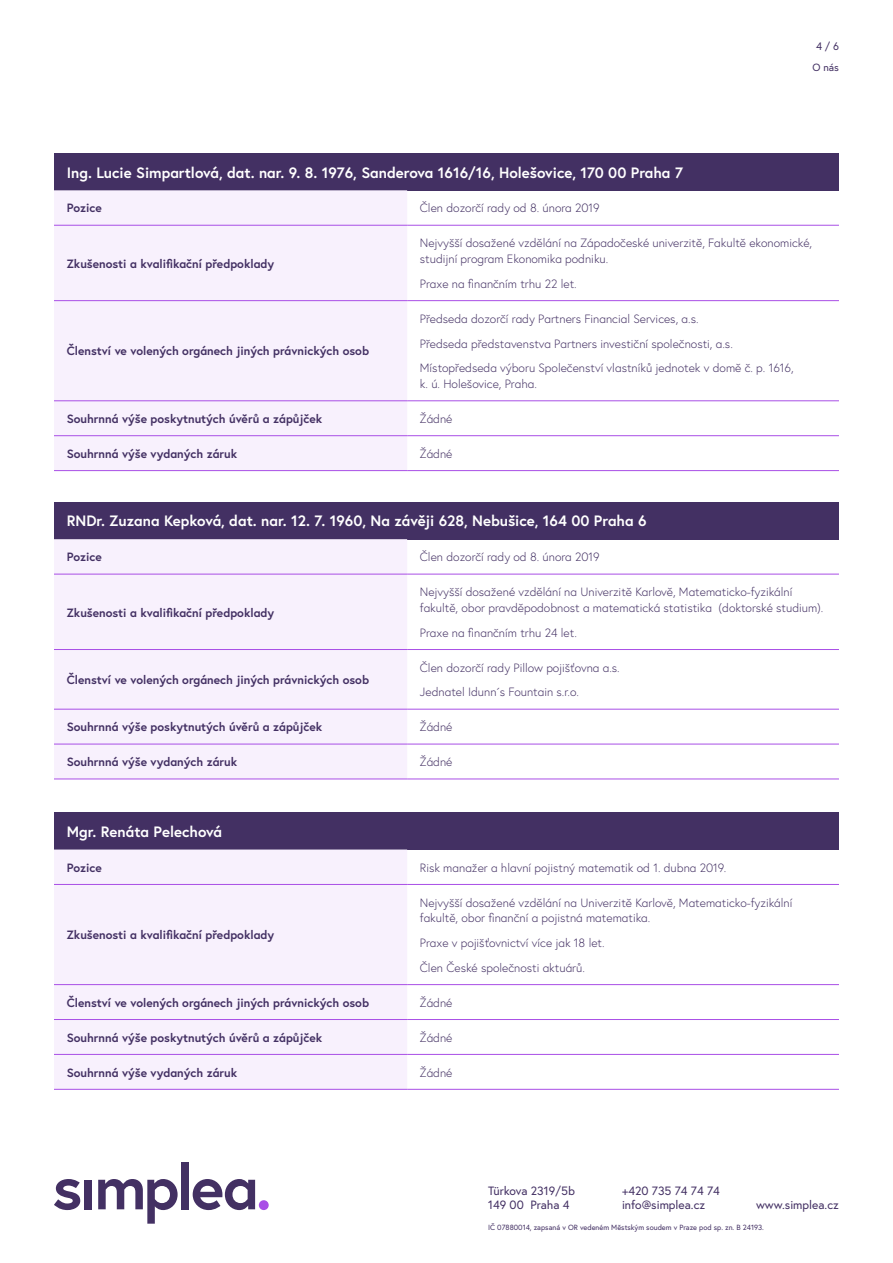
<style>
.page{position:relative;width:893px;height:1263px;background:#fff}
.page>*{position:absolute;margin:0;border:0;box-sizing:border-box;transform-origin:0 0}
.t1{font:700 15px "Europa";color:#fff}
.t2{font:300 12px/24.8px "Europa";color:#433063}
.t3{font:700 12px "Europa";color:#433063}
.t4{font:12px/14.4px "Europa";color:#433063}
.t5{font:10.8px "Europa";color:#433063}
.t6{font:10.5px "Europa";color:#433063}
.t7{font:7.5px "Europa";color:#433063}
</style>
<div class="page">
<svg style="left:54px;top:1179px;width:26px;height:31px"></svg>
<div style="left:85px;top:1180px;width:7px;height:29px;background:#433063"></div>
<svg style="left:98px;top:1179px;width:80px;height:45px"></svg>
<div style="left:181px;top:1162px;width:8px;height:47px;background:#433063"></div>
<svg style="left:193px;top:1179px;width:62px;height:31px"></svg>
<div style="left:259px;top:1200px;width:10px;height:10px;background:#a94fe6;border-radius:50%"></div>
<div style="left:54px;top:502px;width:785px;height:37px;background:#433063"></div>
<div style="left:54px;top:539px;width:353px;height:240px;background:#f8f1fd"></div>
<hr style="left:407px;top:574px;width:432px;height:1px;background:#a94fe6">
<hr style="left:407px;top:649px;width:432px;height:1px;background:#a94fe6">
<hr style="left:407px;top:709px;width:432px;height:1px;background:#a94fe6">
<hr style="left:407px;top:744px;width:432px;height:1px;background:#a94fe6">
<hr style="left:407px;top:779px;width:432px;height:1px;background:#a94fe6">
<hr style="left:54px;top:574px;width:353px;height:1px;background:#a94fe6">
<hr style="left:54px;top:649px;width:353px;height:1px;background:#a94fe6">
<hr style="left:54px;top:709px;width:353px;height:1px;background:#a94fe6">
<hr style="left:54px;top:744px;width:353px;height:1px;background:#a94fe6">
<hr style="left:54px;top:779px;width:353px;height:1px;background:#a94fe6">
<div style="left:54px;top:812px;width:785px;height:37px;background:#433063"></div>
<div style="left:54px;top:849px;width:353px;height:240px;background:#f8f1fd"></div>
<hr style="left:407px;top:884px;width:432px;height:1px;background:#a94fe6">
<hr style="left:407px;top:984px;width:432px;height:1px;background:#a94fe6">
<hr style="left:407px;top:1019px;width:432px;height:1px;background:#a94fe6">
<hr style="left:407px;top:1054px;width:432px;height:1px;background:#a94fe6">
<hr style="left:407px;top:1089px;width:432px;height:1px;background:#a94fe6">
<hr style="left:54px;top:884px;width:353px;height:1px;background:#a94fe6">
<hr style="left:54px;top:984px;width:353px;height:1px;background:#a94fe6">
<hr style="left:54px;top:1019px;width:353px;height:1px;background:#a94fe6">
<hr style="left:54px;top:1054px;width:353px;height:1px;background:#a94fe6">
<hr style="left:54px;top:1089px;width:353px;height:1px;background:#a94fe6">
<div style="left:54px;top:153px;width:785px;height:37px;background:#433063"></div>
<div style="left:54px;top:190px;width:353px;height:280px;background:#f8f1fd"></div>
<hr style="left:407px;top:225px;width:432px;height:1px;background:#a94fe6">
<hr style="left:407px;top:300px;width:432px;height:1px;background:#a94fe6">
<hr style="left:407px;top:400px;width:432px;height:1px;background:#a94fe6">
<hr style="left:407px;top:435px;width:432px;height:1px;background:#a94fe6">
<hr style="left:407px;top:470px;width:432px;height:1px;background:#a94fe6">
<hr style="left:54px;top:225px;width:353px;height:1px;background:#a94fe6">
<hr style="left:54px;top:300px;width:353px;height:1px;background:#a94fe6">
<hr style="left:54px;top:400px;width:353px;height:1px;background:#a94fe6">
<hr style="left:54px;top:435px;width:353px;height:1px;background:#a94fe6">
<hr style="left:54px;top:470px;width:353px;height:1px;background:#a94fe6">
<p class="t1" style="left:67px;top:162px;width:618px">Ing. Lucie Simpartlová, dat. nar. 9. 8. 1976, Sanderova 1616/16, Holešovice, 170 00 Praha 7</p>
<p class="t3" style="left:67px;top:200px;width:37px">Pozice</p>
<p class="t2" style="left:420px;top:196px;width:181px">Člen dozorčí rady od 8. února 2019</p>
<p class="t5" style="left:816px;top:39px;width:24px">4 / 6</p>
<p class="t6" style="left:812px;top:60px;width:28px">O nás</p>
<p class="t3" style="left:67px;top:255px;width:209px">Zkušenosti a kvalifikační předpoklady</p>
<p class="t3" style="left:67px;top:343px;width:304px">Členství ve volených orgánech jiných právnických osob</p>
<p class="t2" style="left:420px;top:235px;width:394px;line-height:15.8px">Nejvyšší dosažené vzdělání na Západočeské univerzitě, Fakultě ekonomické, studijní program Ekonomika podniku.</p>
<p class="t2" style="left:420px;top:271px;width:158px">Praxe na finančním trhu 22 let.</p>
<p class="t2" style="left:420px;top:306px;width:375px">Předseda dozorčí rady Partners Financial Services, a.s.<br>Předseda představenstva Partners investiční společnosti, a.s.<br>Místopředseda výboru Společenství vlastníků jednotek v domě č. p. 1616,</p>
<p class="t2" style="left:420px;top:371px;width:118px">k. ú. Holešovice, Praha.</p>
<p class="t3" style="left:67px;top:411px;width:257px">Souhrnná výše poskytnutých úvěrů a zápůjček</p>
<p class="t2" style="left:420px;top:406px;width:34px">Žádné</p>
<p class="t3" style="left:67px;top:445px;width:172px">Souhrnná výše vydaných záruk</p>
<p class="t2" style="left:420px;top:441px;width:34px">Žádné</p>
<p class="t1" style="left:67px;top:511px;width:581px">RNDr. Zuzana Kepková, dat. nar. 12. 7. 1960, Na závěji 628, Nebušice, 164 00 Praha 6</p>
<p class="t3" style="left:67px;top:549px;width:37px">Pozice</p>
<p class="t2" style="left:420px;top:545px;width:181px">Člen dozorčí rady od 8. února 2019</p>
<p class="t3" style="left:67px;top:604px;width:209px">Zkušenosti a kvalifikační předpoklady</p>
<p class="t2" style="left:420px;top:584px;width:405px;line-height:15.8px">Nejvyšší dosažené vzdělání na Univerzitě Karlově, Matematicko-fyzikální fakultě, obor pravděpodobnost a matematická statistika (doktorské studium).</p>
<p class="t2" style="left:420px;top:620px;width:158px">Praxe na finančním trhu 24 let.</p>
<p class="t3" style="left:67px;top:672px;width:304px">Členství ve volených orgánech jiných právnických osob</p>
<p class="t2" style="left:420px;top:655px;width:201px">Člen dozorčí rady Pillow pojišťovna a.s.<br>Jednatel Idunn´s Fountain s.r.o.</p>
<p class="t3" style="left:67px;top:719px;width:257px">Souhrnná výše poskytnutých úvěrů a zápůjček</p>
<p class="t2" style="left:420px;top:715px;width:34px">Žádné</p>
<p class="t3" style="left:67px;top:754px;width:172px">Souhrnná výše vydaných záruk</p>
<p class="t2" style="left:420px;top:749px;width:34px">Žádné</p>
<p class="t1" style="left:67px;top:821px;width:157px">Mgr. Renáta Pelechová</p>
<p class="t3" style="left:67px;top:859px;width:37px">Pozice</p>
<p class="t2" style="left:420px;top:855px;width:308px">Risk manažer a hlavní pojistný matematik od 1. dubna 2019.</p>
<p class="t3" style="left:67px;top:927px;width:209px">Zkušenosti a kvalifikační předpoklady</p>
<p class="t2" style="left:420px;top:894px;width:374px;line-height:15.8px">Nejvyšší dosažené vzdělání na Univerzitě Karlově, Matematicko-fyzikální fakultě, obor finanční a pojistná matematika.</p>
<p class="t2" style="left:420px;top:930px;width:186px">Praxe v pojišťovnictví více jak 18 let.<br>Člen České společnosti aktuárů.</p>
<p class="t3" style="left:67px;top:994px;width:304px">Členství ve volených orgánech jiných právnických osob</p>
<p class="t2" style="left:420px;top:990px;width:34px">Žádné</p>
<p class="t3" style="left:67px;top:1029px;width:257px">Souhrnná výše poskytnutých úvěrů a zápůjček</p>
<p class="t2" style="left:420px;top:1025px;width:34px">Žádné</p>
<p class="t3" style="left:67px;top:1064px;width:172px">Souhrnná výše vydaných záruk</p>
<p class="t2" style="left:420px;top:1060px;width:34px">Žádné</p>
<p class="t4" style="left:488px;top:1183px;width:88px">Türkova 2319/5b<br>149 00 Praha 4</p>
<p class="t4" style="left:622px;top:1183px;width:99px">+420 735 74 74 74 info@simplea.cz</p>
<p class="t4" style="left:756px;top:1197px;width:84px">www.simplea.cz</p>
<p class="t7" style="left:488px;top:1222px;width:277px">IČ 07880014, zapsaná v OR vedeném Městským soudem v Praze pod sp. zn. B 24193.</p>
</div>
